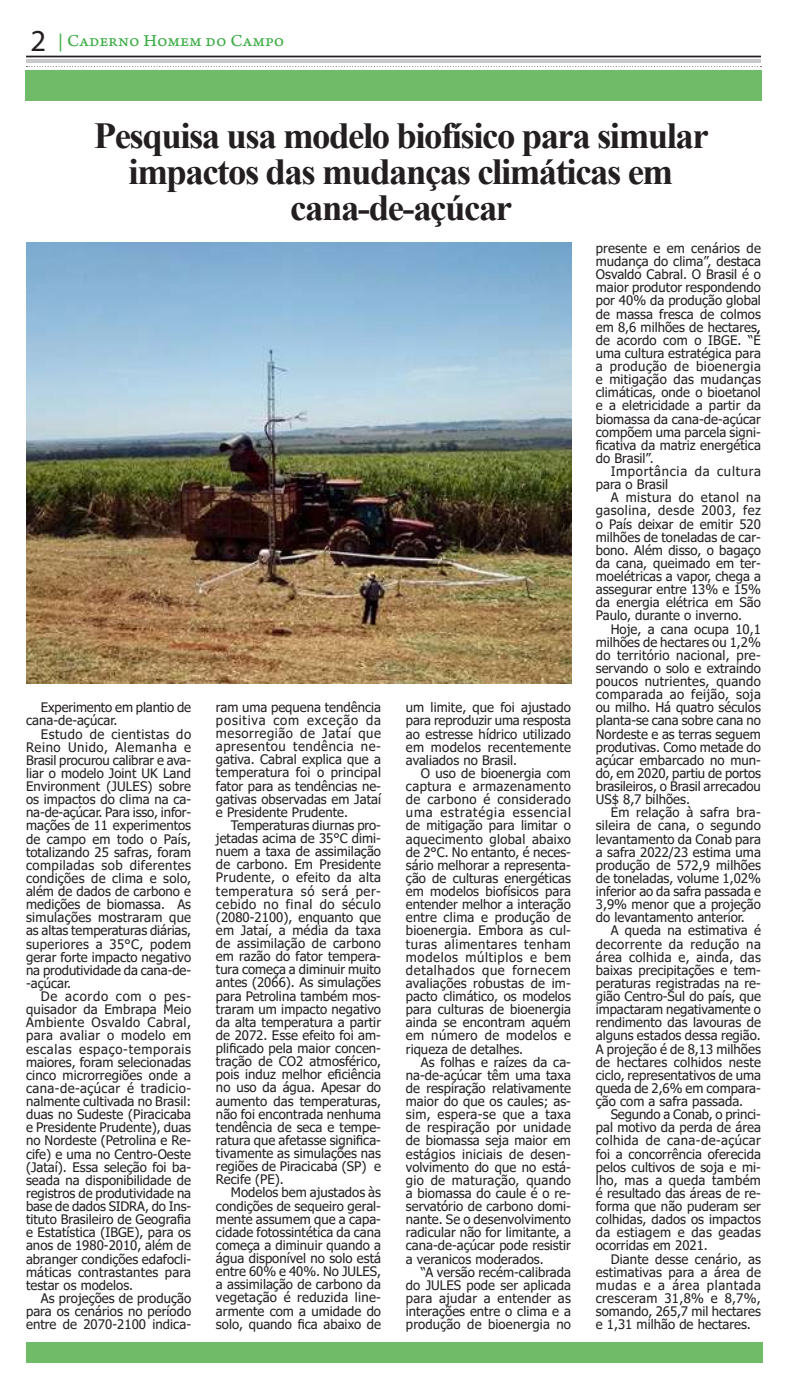
<style>
.page{position:relative;width:787px;height:1389px;background:#fff}
.page>*{position:absolute;margin:0;border:0;box-sizing:border-box;transform-origin:0 0}
.t1{font:700 36.75px/35.9px "Times New Roman";letter-spacing:-.04em;color:#231f20;text-align:center}
.t2{font:17.5px "Arno Pro Caption";color:#40ae49}
.t3{font:13.12px/13.1px "Tahoma";color:#231f20;text-align:justify}
.t4{font:13.12px/13.1px "Tahoma";letter-spacing:.055em;color:#231f20}
.s1{font-family:"Myriad Pro";font-size:30.62px;color:#231f20}
</style>
<div class="page">
<hr style="left:26px;top:59px;width:734px;height:4px;background:#c7c8ca">
<hr style="left:26px;top:56px;width:734px;height:1px;background:#231f20">
<svg style="left:26px;top:66px;width:735px;height:1px"></svg>
<div style="left:25px;top:70px;width:736px;height:30px;background:#70bb68"></div>
<img style="left:26px;top:243px;width:544px;height:440px">
<div style="left:26px;top:1342px;width:735px;height:21px;background:#70bb68"></div>
<h2 class="t2" style="left:30px;top:30px;width:255px"><span class="s1">2</span> | Caderno Homem do Campo</h2>
<h1 class="t1" style="left:94px;top:117px;width:616px">Pesquisa usa modelo biofísico para simular impactos das mudanças climáticas em cana-de-açúcar</h1>
<p class="t3" style="left:26px;top:702px;width:166px;text-indent:15px">Experimento em plantio de cana-de-açúcar.</p>
<p class="t3" style="left:26px;top:728px;width:166px;text-indent:15px">Estudo de cientistas do Reino Unido, Alemanha e Brasil procurou calibrar e ava&shy;liar o modelo Joint UK Land Environment (JULES) sobre os impactos do clima na ca&shy;na-de-açúcar. Para isso, infor&shy;mações de 11 experimentos de campo em todo o País, totalizando 25 safras, foram compiladas sob diferentes condições de clima e solo, além de dados de carbono e medições de biomassa. As simulações mostraram que as altas temperaturas diárias, superiores a 35°C, podem gerar forte impacto negativo na produtividade da cana-de--açúcar.</p>
<p class="t3" style="left:26px;top:990px;width:166px;text-indent:15px">De acordo com o pes&shy;quisador da Embrapa Meio Ambiente Osvaldo Cabral, para avaliar o modelo em escalas espaço-temporais maiores, foram selecionadas cinco microrregiões onde a cana-de-açúcar é tradicio&shy;nalmente cultivada no Brasil: duas no Sudeste (Piracicaba e Presidente Prudente), duas no Nordeste (Petrolina e Re&shy;cife) e uma no Centro-Oeste (Jataí). Essa seleção foi ba&shy;seada na disponibilidade de registros de produtividade na base de dados SIDRA, do Ins&shy;tituto Brasileiro de Geografia e Estatística (IBGE), para os anos de 1980-2010, além de abranger condições edafocli&shy;máticas contrastantes para testar os modelos.</p>
<p class="t3" style="left:26px;top:1292px;width:166px;text-indent:15px">As projeções de produção para os cenários no período entre de 2070-2100 indica-</p>
<p class="t3" style="left:216px;top:701px;width:166px">ram uma pequena tendência positiva com exceção da mesorregião de Jataí que apresentou tendência ne&shy;gativa. Cabral explica que a temperatura foi o principal fator para as tendências ne&shy;gativas observadas em Jataí e Presidente Prudente.</p>
<p class="t3" style="left:216px;top:819px;width:166px;text-indent:15px">Temperaturas diurnas pro&shy;jetadas acima de 35°C dimi&shy;nuem a taxa de assimilação de carbono. Em Presidente Prudente, o efeito da alta temperatura só será per&shy;cebido no final do século (2080-2100), enquanto que em Jataí, a média da taxa de assimilação de carbono em razão do fator tempera&shy;tura começa a diminuir muito antes (2066). As simulações para Petrolina também mos&shy;traram um impacto negativo da alta temperatura a partir de 2072. Esse efeito foi am&shy;plificado pela maior concen&shy;tração de CO2 atmosférico, pois induz melhor eficiência no uso da água. Apesar do aumento das temperaturas, não foi encontrada nenhuma tendência de seca e tempe&shy;ratura que afetasse significa&shy;tivamente as simulações nas regiões de Piracicaba (SP) e Recife (PE).</p>
<p class="t3" style="left:216px;top:1187px;width:166px;text-indent:15px">Modelos bem ajustados às condições de sequeiro geral&shy;mente assumem que a capa&shy;cidade fotossintética da cana começa a diminuir quando a água disponível no solo está entre 60% e 40%. No JULES, a assimilação de carbono da vegetação é reduzida line&shy;armente com a umidade do solo, quando fica abaixo de</p>
<p class="t3" style="left:406px;top:702px;width:166px">um limite, que foi ajustado para reproduzir uma resposta ao estresse hídrico utilizado em modelos recentemente avaliados no Brasil.</p>
<p class="t3" style="left:406px;top:767px;width:166px;text-indent:15px">O uso de bioenergia com captura e armazenamento de carbono é considerado uma estratégia essencial de mitigação para limitar o aquecimento global abaixo de 2°C. No entanto, é neces&shy;sário melhorar a representa&shy;ção de culturas energéticas em modelos biofísicos para entender melhor a interação entre clima e produção de bioenergia. Embora as cul&shy;turas alimentares tenham modelos múltiplos e bem detalhados que fornecem avaliações robustas de im&shy;pacto climático, os modelos para culturas de bioenergia ainda se encontram aquém em número de modelos e riqueza de detalhes.</p>
<p class="t3" style="left:406px;top:1056px;width:166px;text-indent:15px">As folhas e raízes da ca&shy;na-de-açúcar têm uma taxa de respiração relativamente maior do que os caules; as&shy;sim, espera-se que a taxa de respiração por unidade de biomassa seja maior em estágios iniciais de desen&shy;volvimento do que no está&shy;gio de maturação, quando a biomassa do caule é o re&shy;servatório de carbono domi&shy;nante. Se o desenvolvimento radicular não for limitante, a cana-de-açúcar pode resistir a veranicos moderados.</p>
<p class="t3" style="left:406px;top:1266px;width:166px;text-indent:15px">“A versão recém-calibrada do JULES pode ser aplicada para ajudar a entender as interações entre o clima e a produção de bioenergia no</p>
<p class="t3" style="left:595px;top:242px;width:166px">presente e em cenários de mudança do clima”, destaca Osvaldo Cabral. O Brasil é o maior produtor respondendo por 40% da produção global de massa fresca de colmos em 8,6 milhões de hectares, de acordo com o IBGE. “É uma cultura estratégica para a produção de bioenergia e mitigação das mudanças climáticas, onde o bioetanol e a eletricidade a partir da biomassa da cana-de-açúcar compõem uma parcela signi&shy;ficativa da matriz energética do Brasil”.</p>
<p class="t4" style="left:595px;top:465px;width:166px;text-indent:15px">Importância da cultura para o Brasil</p>
<p class="t3" style="left:595px;top:492px;width:166px;text-indent:15px">A mistura do etanol na gasolina, desde 2003, fez o País deixar de emitir 520 milhões de toneladas de car&shy;bono. Além disso, o bagaço da cana, queimado em ter&shy;moelétricas a vapor, chega a assegurar entre 13% e 15% da energia elétrica em São Paulo, durante o inverno.</p>
<p class="t3" style="left:595px;top:623px;width:166px;text-indent:15px">Hoje, a cana ocupa 10,1 milhões de hectares ou 1,2% do território nacional, pre&shy;servando o solo e extraindo poucos nutrientes, quando comparada ao feijão, soja ou milho. Há quatro séculos planta-se cana sobre cana no Nordeste e as terras seguem produtivas. Como metade do açúcar embarcado no mun&shy;do, em 2020, partiu de portos brasileiros, o Brasil arrecadou US$ 8,7 bilhões.</p>
<p class="t3" style="left:595px;top:807px;width:166px;text-indent:15px">Em relação à safra bra&shy;sileira de cana, o segundo levantamento da Conab para a safra 2022/23 estima uma produção de 572,9 milhões de toneladas, volume 1,02% inferior ao da safra passada e 3,9% menor que a projeção do levantamento anterior.</p>
<p class="t3" style="left:595px;top:925px;width:166px;text-indent:15px">A queda na estimativa é decorrente da redução na área colhida e, ainda, das baixas precipitações e tem&shy;peraturas registradas na re&shy;gião Centro-Sul do país, que impactaram negativamente o rendimento das lavouras de alguns estados dessa região.<br>A projeção é de 8,13 milhões de hectares colhidos neste ciclo, representativos de uma queda de 2,6% em compara&shy;ção com a safra passada.</p>
<p class="t3" style="left:595px;top:1109px;width:166px;text-indent:15px">Segundo a Conab, o princi&shy;pal motivo da perda de área colhida de cana-de-açúcar foi a concorrência oferecida pelos cultivos de soja e mi&shy;lho, mas a queda também é resultado das áreas de re&shy;forma que não puderam ser colhidas, dados os impactos da estiagem e das geadas ocorridas em 2021.</p>
<p class="t3" style="left:595px;top:1253px;width:166px;text-indent:15px">Diante desse cenário, as estimativas para a área de mudas e a área plantada cresceram 31,8% e 8,7%, somando, 265,7 mil hectares e 1,31 milhão de hectares.</p>
</div>
